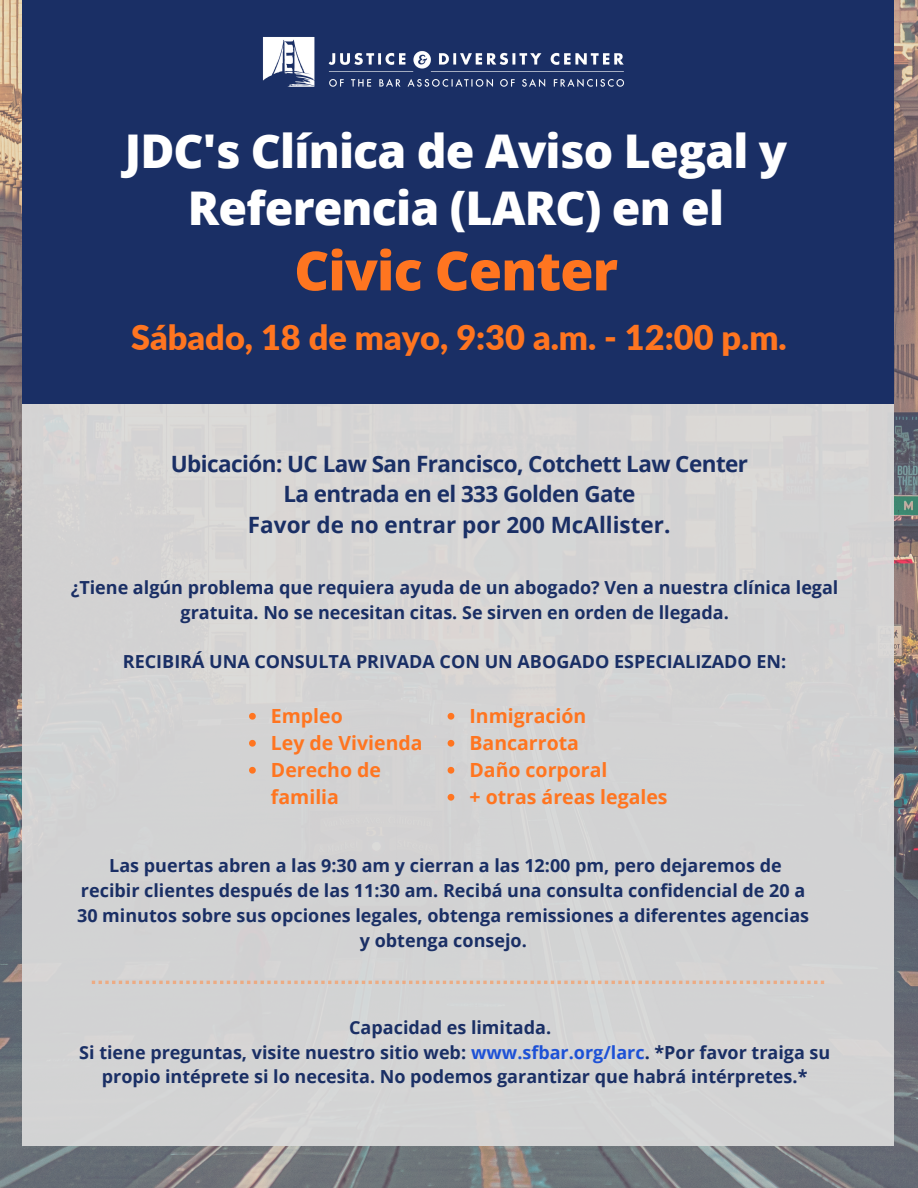
<style>
.page{position:relative;width:918px;height:1188px;background:#fff}
.page>*{position:absolute;margin:0;border:0;box-sizing:border-box;transform-origin:0 0}
.t1{font:800 54px "Open Sans";letter-spacing:-.015em;color:#ff7520}
.t2{font:800 46.5px/57.3px "Open Sans";letter-spacing:-.02em;color:#fff;text-align:center}
.t3{font:900 34.35px "Lato";color:#ff7520}
.t4{font:700 22.5px/30.3px "Open Sans";letter-spacing:-.025em;color:#1a2f65;text-align:center}
.t5{font:700 19.5px/27px "Open Sans";color:#ff7520}
.t6{font:700 18px/24.8px "Open Sans";color:#1a2f65;text-align:center}
.s1{color:#1d51d6}
</style>
<div class="page">
<img style="left:0;top:0;width:918px;height:1188px">
<div style="left:22px;top:99px;width:871px;height:1046px;background:#d3d3d3"></div>
<div style="left:22px;top:0;width:871px;height:404px;background:#1a2f65"></div>
<svg style="left:92px;top:981px;width:732px;height:3px"></svg>
<img style="left:262px;top:37px;width:362px;height:50px">
<svg style="left:249px;top:713px;width:7px;height:7px"></svg>
<svg style="left:249px;top:740px;width:7px;height:7px"></svg>
<svg style="left:249px;top:767px;width:7px;height:7px"></svg>
<svg style="left:448px;top:713px;width:6px;height:7px"></svg>
<svg style="left:448px;top:740px;width:6px;height:7px"></svg>
<svg style="left:448px;top:767px;width:6px;height:7px"></svg>
<svg style="left:448px;top:794px;width:6px;height:7px"></svg>
<h2 class="t2" style="left:125px;top:121px;width:664px">JDC's Clínica de Aviso Legal y<br>Referencia (LARC) en el</h2>
<h2 class="t1" style="left:294px;top:233px;width:325px">Civic Center</h2>
<h3 class="t3" style="left:131px;top:316px;width:657px">Sábado, 18 de mayo, 9:30 a.m. - 12:00 p.m.</h3>
<h5 class="t4" style="left:171px;top:448px;width:579px">Ubicación: UC Law San Francisco, Cotchett Law Center<br>La entrada en el 333 Golden Gate<br>Favor de no entrar por 200 McAllister.</h5>
<h5 class="t6" style="left:71px;top:575px;width:769px">¿Tiene algún problema que requiera ayuda de un abogado? Ven a nuestra clínica legal gratuita. No se necesitan citas. Se sirven en orden de llegada.</h5>
<h4 class="t6" style="left:123px;top:649px;width:665px">RECIBIRÁ UNA CONSULTA PRIVADA CON UN ABOGADO ESPECIALIZADO EN:</h4>
<p class="t5" style="left:271px;top:702px;width:73px">Empleo</p>
<p class="t5" style="left:271px;top:729px;width:153px">Ley de Vivienda</p>
<p class="t5" style="left:271px;top:756px;width:112px">Derecho de familia</p>
<p class="t5" style="left:469px;top:702px;width:118px">Inmigración</p>
<p class="t5" style="left:469px;top:729px;width:111px">Bancarrota</p>
<p class="t5" style="left:469px;top:756px;width:140px">Daño corporal</p>
<p class="t5" style="left:469px;top:783px;width:200px">+ otras áreas legales</p>
<h5 class="t6" style="left:77px;top:853px;width:734px">Las puertas abren a las 9:30 am y cierran a las 12:00 pm, pero dejaremos de recibir clientes después de las 11:30 am. Recibá una consulta confidencial de 20 a 30 minutos sobre sus opciones legales, obtenga remissiones a diferentes agencias y obtenga consejo.</h5>
<p class="t6" style="left:79px;top:1015px;width:753px">Capacidad es limitada.<br>Si tiene preguntas, visite nuestro sitio web: <span class="s1">www.sfbar.org/larc</span>. *Por favor traiga su propio intéprete si lo necesita. No podemos garantizar que habrá intérpretes.*</p>
</div>
